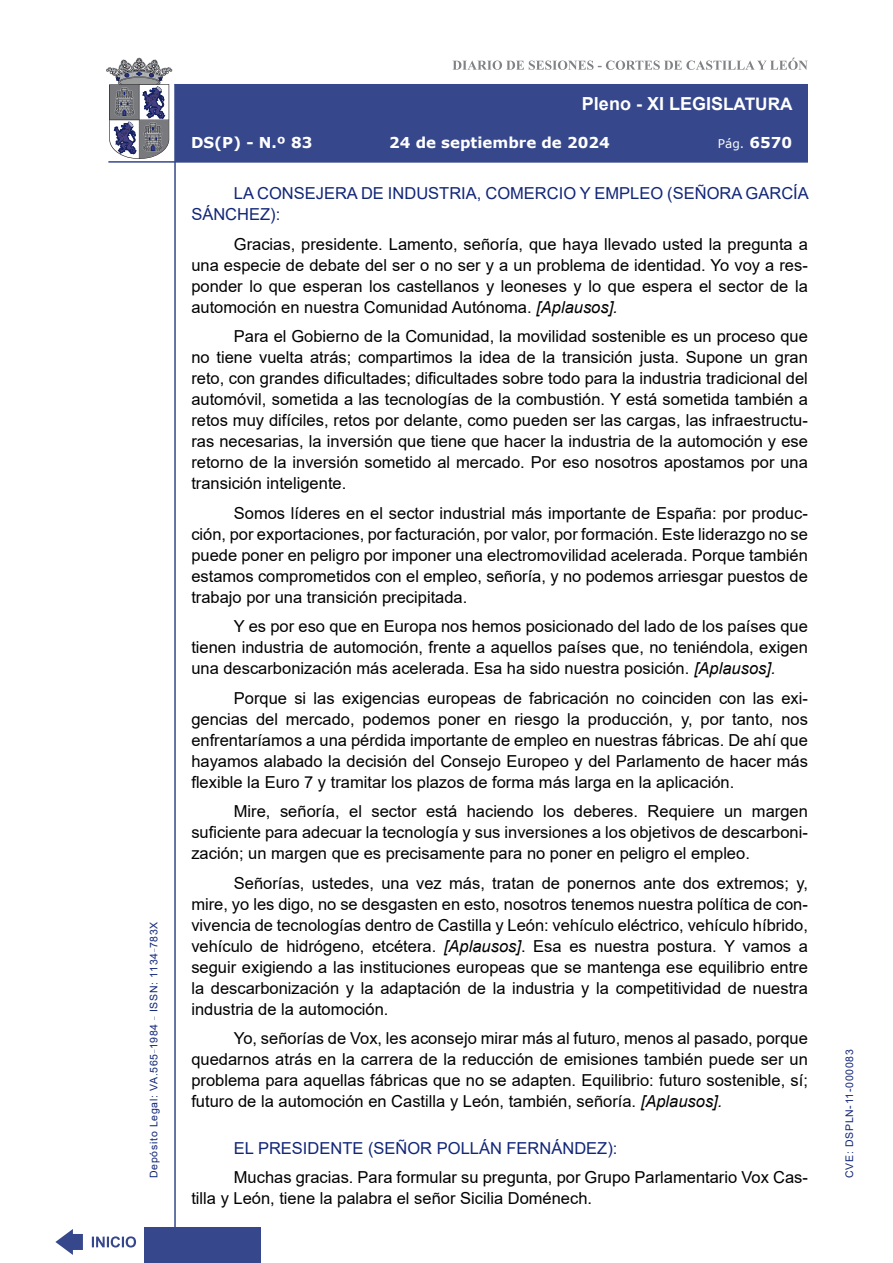
<style>
.page{position:relative;width:893px;height:1263px;background:#fff}
.page>*{position:absolute;margin:0;border:0;box-sizing:border-box;transform-origin:0 0}
.t1{font:700 18px "Arial";color:#fff}
.t2{font:16.5px/21px "Arial";color:#000;text-align:justify}
.Orador{font:16.5px/21px "Arial";color:#122678}
.t3{font:700 15px "Verdana";color:#fff}
.t4{font:12px "Verdana";color:#fff}
.t5{font:10.5px "Arial";letter-spacing:.065em;color:#122678}
.s1{font-size:17.25px}
.s2{font-weight:700;font-size:15px}
.s3{font-style:italic}
</style>
<div class="page">
<svg style="left:452px;top:58px;width:356px;height:12px"></svg>
<hr style="left:174px;top:84px;width:2px;height:1179px;background:#36478c">
<div style="left:144px;top:1227px;width:117px;height:36px;background:#36478c"></div>
<div style="left:175px;top:84px;width:633px;height:78px;background:#36478c"></div>
<hr style="left:108px;top:161px;width:700px;height:2px;background:#36478c">
<svg style="left:92px;top:1236px;width:44px;height:11px"></svg>
<svg style="left:55px;top:1229px;width:28px;height:26px"></svg>
<svg style="left:106px;top:58px;width:66px;height:101px"></svg>
<p class="t5" style="left:146px;top:1178px;width:258px;rotate:-90deg">Depósito Legal: VA.565<sup>_</sup>1984 <sup>_</sup> ISSN: 1134<sup>_</sup>783X</p>
<p class="t1" style="left:582px;top:91px;width:212px">Pleno - XI LEGIS<span class="s1">LATURA</span></p>
<p class="t3" style="left:191px;top:132px;width:123px">DS(P) - N.º 83</p>
<p class="t3" style="left:389px;top:132px;width:222px">24 de septiembre de 2024</p>
<p class="t4" style="left:718px;top:135px;width:76px">Pág. <span class="s2">6570</span></p>
<p class="Orador" style="left:191px;top:183px;width:619px;text-indent:43px">LA CONSEJERA DE INDUSTRIA, COMERCIO Y EMPLEO (SEÑORA GARCÍA<br>SÁNCHEZ):</p>
<p class="t2" style="left:191px;top:233px;width:618px;text-indent:43px">Gracias, presidente. Lamento, señoría, que haya llevado usted la pregunta a una especie de debate del ser o no ser y a un problema de identidad. Yo voy a res&shy;ponder lo que esperan los castellanos y leoneses y lo que espera el sector de la automoción en nuestra Comunidad Autónoma. <span class="s3">[Aplausos].</span></p>
<p class="t2" style="left:191px;top:326px;width:618px;text-indent:43px">Para el Gobierno de la Comunidad, la movilidad sostenible es un proceso que no tiene vuelta atrás; compartimos la idea de la transición justa. Supone un gran reto, con grandes dificultades; dificultades sobre todo para la industria tradicional del automóvil, sometida a las tecnologías de la combustión. Y está sometida también a retos muy difíciles, retos por delante, como pueden ser las cargas, las infraestructu&shy;ras necesarias, la inversión que tiene que hacer la industria de la automoción y ese retorno de la inversión sometido al mercado. Por eso nosotros apostamos por una transición inteligente.</p>
<p class="t2" style="left:191px;top:502px;width:618px;text-indent:43px">Somos líderes en el sector industrial más importante de España: por produc&shy;ción, por exportaciones, por facturación, por valor, por formación. Este liderazgo no se puede poner en peligro por imponer una electromovilidad acelerada. Porque también estamos comprometidos con el empleo, señoría, y no podemos arriesgar puestos de trabajo por una transición precipitada.</p>
<p class="t2" style="left:191px;top:616px;width:618px;text-indent:43px">Y es por eso que en Europa nos hemos posicionado del lado de los países que tienen industria de automoción, frente a aquellos países que, no teniéndola, exigen una descarbonización más acelerada. Esa ha sido nuestra posición. <span class="s3">[Aplausos].</span></p>
<p class="t2" style="left:191px;top:687px;width:618px;text-indent:43px">Porque si las exigencias europeas de fabricación no coinciden con las exi&shy;gencias del mercado, podemos poner en riesgo la producción, y, por tanto, nos enfrentaríamos a una pérdida importante de empleo en nuestras fábricas. De ahí que hayamos alabado la decisión del Consejo Europeo y del Parlamento de hacer más flexible la Euro 7 y tramitar los plazos de forma más larga en la aplicación.</p>
<p class="t2" style="left:191px;top:801px;width:618px;text-indent:43px">Mire, señoría, el sector está haciendo los deberes. Requiere un margen suficiente para adecuar la tecnología y sus inversiones a los objetivos de descarboni&shy;zación; un margen que es precisamente para no poner en peligro el empleo.</p>
<p class="t2" style="left:191px;top:872px;width:618px;text-indent:43px">Señorías, ustedes, una vez más, tratan de ponernos ante dos extremos; y, mire, yo les digo, no se desgasten en esto, nosotros tenemos nuestra política de con&shy;vivencia de tecnologías dentro de Castilla y León: vehículo eléctrico, vehículo híbrido, vehículo de hidrógeno, etcétera. <span class="s3">[Aplausos]</span>. Esa es nuestra postura. Y vamos a seguir exigiendo a las instituciones europeas que se mantenga ese equilibrio entre la descarbonización y la adaptación de la industria y la competitividad de nuestra industria de la automoción.</p>
<p class="t2" style="left:191px;top:1028px;width:618px;text-indent:43px">Yo, señorías de Vox, les aconsejo mirar más al futuro, menos al pasado, porque quedarnos atrás en la carrera de la reducción de emisiones también puede ser un problema para aquellas fábricas que no se adapten. Equilibrio: futuro sostenible, sí; futuro de la automoción en Castilla y León, también, señoría. <span class="s3">[Aplausos].</span></p>
<p class="Orador" style="left:234px;top:1137px;width:385px">EL PRESIDENTE (SEÑOR POLLÁN FERNÁNDEZ):</p>
<p class="t2" style="left:191px;top:1167px;width:618px;text-indent:43px">Muchas gracias. Para formular su pregunta, por Grupo Parlamentario Vox Cas&shy;tilla y León, tiene la palabra el señor Sicilia Doménech.</p>
<p class="t5" style="left:842px;top:1178px;width:130px;rotate:-90deg">CVE: DSPLN-11-000083</p>
</div>
